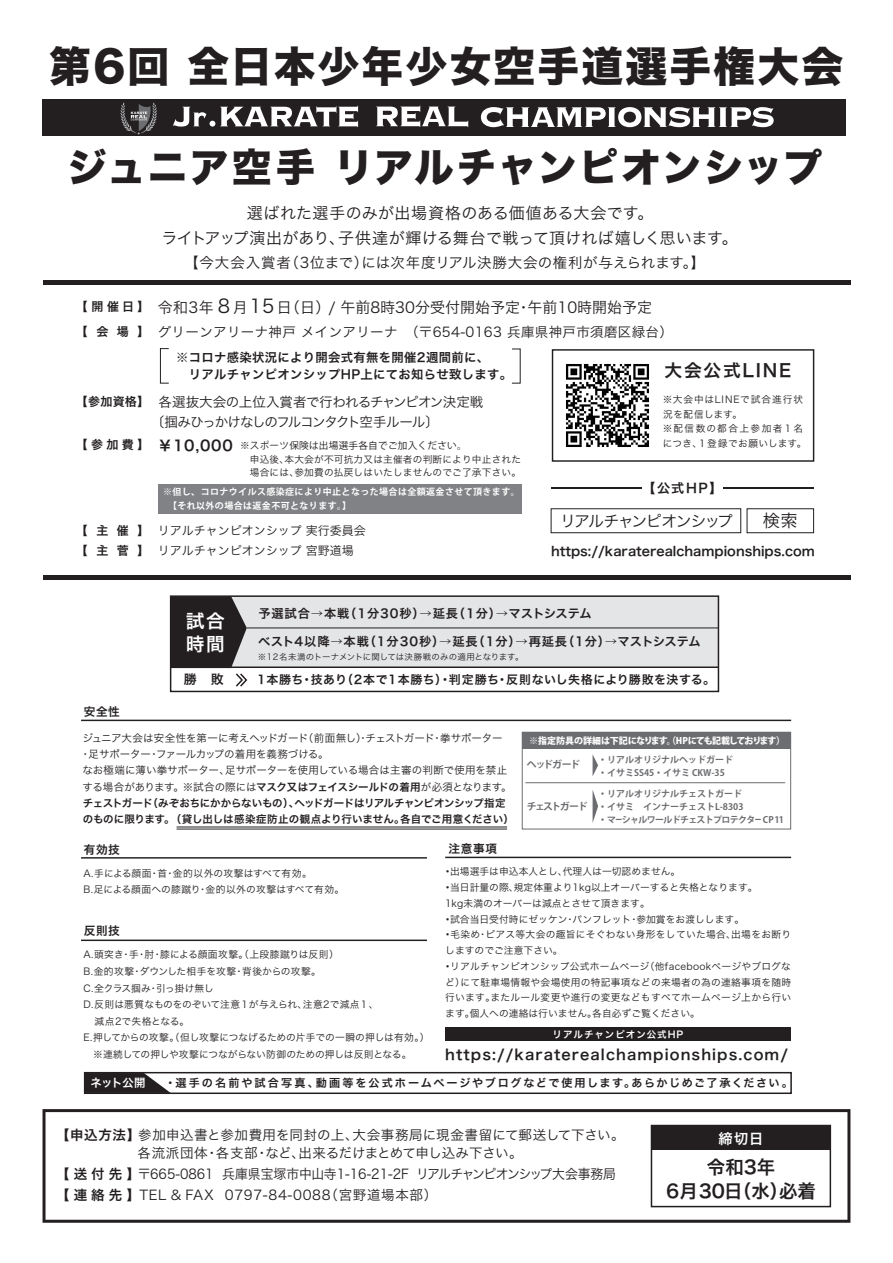
<style>
.page{position:relative;width:893px;height:1263px;background:#fff}
.page>*{position:absolute;margin:0;border:0;box-sizing:border-box;transform-origin:0 0}
.t1{font:41.85px "Hira Kaku Std W8";letter-spacing:.05em;color:#231f20}
.t2{font:39.45px "Hira Kaku Std W8";letter-spacing:.035em;color:#231f20}
.t3{font:18.6px/23px "Hira Kaku Pro N W6";color:#fff}
.t4{font:18.45px/24px "Hira Kaku Pro N W6";color:#231f20;text-align:center}
.t5{font:17.7px "Hira Kaku Pro N W6";letter-spacing:.1em;color:#231f20}
.t6{font:17.25px "Hira Kaku Pro N W3";color:#231f20}
.t7{font:16.05px/24.2px "Hira Kaku Pro N W3";letter-spacing:.015em;color:#231f20;text-align:center}
.t8{font:15.9px "Hira Kaku Pro N W3";letter-spacing:-.095em;color:#231f20}
.t9{font:15px "Hira Kaku Pro N W3";color:#231f20}
.t10{font:14.55px "Hira Kaku Pro N W6";letter-spacing:.075em;color:#231f20}
.t11{font:14.55px "Hira Kaku Pro N W3";letter-spacing:.035em;color:#231f20}
.t12{font:14.25px "Hira Kaku Pro N W6";color:#fff}
.t13{font:13.5px/21px "Hira Kaku Pro N W3";color:#231f20;scale:.95 1}
.t14{font:13.5px/18px "Hira Kaku Pro N W3";color:#231f20}
.t15{font:13.5px/20px "Hira Kaku Pro N W3";letter-spacing:-.055em;color:#231f20}
.t16{font:13.5px "Hira Kaku Pro N W3";letter-spacing:.025em;color:#231f20}
.t17{font:13.2px "Hira Kaku Pro N W6";color:#231f20}
.t18{font:12.9px "Hira Kaku Pro N W6";color:#231f20}
.t19{font:12.3px "Hira Kaku Pro N W6";letter-spacing:.075em;color:#231f20}
.t20{font:12.3px/17px "Hira Kaku Pro N W6";letter-spacing:.025em;color:#231f20}
.t21{font:12px/24.9px "Hira Kaku Pro N W6";letter-spacing:.055em;color:#231f20}
.t22{font:12px "Hira Kaku Pro N W3";color:#231f20}
.t23{font:11.7px "Hira Kaku Pro N W6";letter-spacing:.05em;color:#231f20}
.t24{font:11.4px "Hira Kaku Pro N W6";letter-spacing:-.04em;color:#fff}
.t25{font:11.1px "Hira Kaku Pro N W6";letter-spacing:.16em;color:#231f20}
.t26{font:10.5px/16.4px "Hira Kaku Pro N W3";letter-spacing:-.01em;color:#231f20}
.t27{font:10.5px/16.4px "Hira Kaku Pro N W6";letter-spacing:-.02em;color:#231f20}
.t28{font:700 9.9px "Koz Go Pr 6 N";letter-spacing:-.15em;color:#6c6d70}
.t29{font:9.75px/15.8px "Hira Kaku Pro N W3";letter-spacing:.005em;color:#231f20}
.t30{font:9.75px "Hira Kaku Pro N W3";letter-spacing:-.02em;color:#231f20}
.t31{font:9.75px "Hira Kaku Pro N W3";letter-spacing:.035em;color:#231f20}
.t32{font:9.6px/13.5px "Hira Kaku Pro N W3";letter-spacing:.025em;color:#231f20}
.t33{font:9.6px/14.5px "Hira Kaku Pro N W3";letter-spacing:.075em;color:#231f20}
.t34{font:9.6px "Koz Go Pro";letter-spacing:.025em;color:#231f20}
.t35{font:9.45px "Hira Kaku Pro N W6";letter-spacing:.1em;color:#fff}
.t36{font:700 9px/12.9px "Koz Go Pr 6 N";color:#6c6d70}
.t37{font:700 9px/13.5px "Koz Go Pro";letter-spacing:.045em;color:#fff}
.t38{font:800 9px "Koz Go Pr 6 N";letter-spacing:-.045em;color:#fff}
.t39{font:8.4px "Hira Kaku Pro N W3";letter-spacing:.01em;color:#231f20}
.s1{font-size:18.75px}
.s2{font-family:"Hira Kaku Pro N W6"}
</style>
<div class="page">
<div style="left:158px;top:484px;width:363px;height:29px;background:#808285"></div>
<svg style="left:43px;top:1109px;width:807px;height:114px"></svg>
<div style="left:43px;top:575px;width:807px;height:5px;background:#231f20"></div>
<hr style="left:43px;top:280px;width:807px;height:4px;background:#231f20">
<div style="left:651px;top:1125px;width:180px;height:82px;background:#fff;border:2px solid #231f20"></div>
<div style="left:651px;top:1125px;width:179px;height:25px;background:#231f20"></div>
<div style="left:43px;top:99px;width:803px;height:37px;background:#231f20"></div>
<svg style="left:173px;top:106px;width:185px;height:21px"></svg>
<svg style="left:376px;top:106px;width:92px;height:21px"></svg>
<svg style="left:481px;top:107px;width:293px;height:20px"></svg>
<svg style="left:120px;top:102px;width:37px;height:33px"></svg>
<div style="left:160px;top:348px;width:9px;height:35px;border:1px solid #231f20"></div>
<div style="left:552px;top:349px;width:262px;height:113px;border:1px solid #231f20"></div>
<svg style="left:87px;top:1075px;width:81px;height:16px"></svg>
<div style="left:84px;top:1072px;width:708px;height:22px;border:2px solid #231f20"></div>
<hr style="left:81px;top:857px;width:346px;height:1px;background:#231f20">
<hr style="left:81px;top:720px;width:710px;height:1px;background:#231f20">
<hr style="left:81px;top:939px;width:346px;height:2px;background:#231f20">
<hr style="left:445px;top:857px;width:346px;height:1px;background:#231f20">
<div style="left:445px;top:1027px;width:346px;height:14px;background:#231f20"></div>
<div style="left:174px;top:596px;width:544px;height:71px;background:#e4e5e7"></div>
<div style="left:170px;top:595px;width:549px;height:97px;border:2px solid #231f20"></div>
<hr style="left:247px;top:628px;width:471px;height:1px;background:#231f20">
<hr style="left:170px;top:666px;width:548px;height:2px;background:#231f20">
<svg style="left:171px;top:596px;width:77px;height:92px"></svg>
<hr style="left:551px;top:487px;width:90px;height:1px;background:#231f20">
<hr style="left:723px;top:487px;width:91px;height:1px;background:#231f20">
<div style="left:551px;top:508px;width:190px;height:25px;border:1px solid #231f20"></div>
<div style="left:747px;top:508px;width:67px;height:25px;border:1px solid #231f20"></div>
<img style="left:566px;top:364px;width:83px;height:83px">
<div style="left:522px;top:732px;width:269px;height:97px;border:1px solid #6c6d70"></div>
<div style="left:522px;top:732px;width:269px;height:17px;background:#6c6d70"></div>
<hr style="left:525px;top:782px;width:260px;height:1px;background:#6c6d70">
<svg style="left:593px;top:755px;width:5px;height:21px"></svg>
<svg style="left:593px;top:791px;width:5px;height:31px"></svg>
<hr style="left:177px;top:827px;width:330px;height:1px;background:#231f20">
<hr style="left:177px;top:829px;width:330px;height:1px;background:#231f20">
<h1 class="t1" style="left:49px;top:43px;width:796px">第6回 全日本少年少女空手道選手権大会</h1>
<h2 class="t2" style="left:68px;top:145px;width:756px">ジュニア空手 リアルチャンピオンシップ</h2>
<h3 class="t7" style="left:161px;top:200px;width:578px">選ばれた選手のみが出場資格のある価値ある大会です。<br>ライトアップ演出があり、子供達が輝ける舞台で戦って頂ければ嬉しく思います。</h3>
<h3 class="t11" style="left:184px;top:250px;width:522px">【今大会入賞者（3位まで）には次年度リアル決勝大会の権利が与えられます。】</h3>
<p class="t21" style="left:76px;top:294px;width:75px">【開催日】【会場】</p>
<h3 class="t9" style="left:158px;top:293px;width:496px">令和3年 <span class="s1">8</span> 月<span class="s1">15</span> 日（日）/ 午前8時30分受付開始予定・午前10時開始予定</h3>
<h3 class="t16" style="left:158px;top:320px;width:517px">グリーンアリーナ神戸 メインアリーナ　（〒654-0163 兵庫県神戸市須磨区緑台）</h3>
<p class="t20" style="left:176px;top:348px;width:337px">※コロナ感染状況により開会式有無を開催2週間前に、<br>　リアルチャンピオンシップHP上にてお知らせ致します。</p>
<h3 class="t5" style="left:665px;top:354px;width:128px">大会公式LINE</h3>
<p class="t21" style="left:76px;top:388px;width:75px">【参加資格】</p>
<p class="t21" style="left:76px;top:432px;width:75px">【参加費】</p>
<h3 class="t15" style="left:151px;top:391px;width:334px;text-indent:8px">各選抜大会の上位入賞者で行われるチャンピオン決定戦〔掴みひっかけなしのフルコンタクト空手ルール〕</h3>
<h3 class="t10" style="left:158px;top:432px;width:76px">￥10,000</h3>
<p class="t34" style="left:240px;top:439px;width:228px">※スポーツ保険は出場選手各自でご加入ください。</p>
<p class="t32" style="left:240px;top:452px;width:283px">　申込後、本大会が不可抗力又は主催者の判断により中止された　場合には、参加費の払戻しはいたしませんのでご了承下さい。</p>
<p class="t37" style="left:163px;top:486px;width:358px">※但し、コロナウイルス感染症により中止となった場合は全額返金させて頂きます。　【それ以外の場合は返金不可となります。】</p>
<p class="t33" style="left:663px;top:391px;width:145px">※大会中はLINEで試合進行状況を配信します。<br>※配信数の都合上参加者１名につき、１登録でお願いします。</p>
<h3 class="t17" style="left:643px;top:476px;width:81px">【公式HP】</h3>
<p class="t21" style="left:76px;top:519px;width:75px;line-height:20.2px">【主催】【主菅】</p>
<p class="t22" style="left:158px;top:519px;width:209px">リアルチャンピオンシップ 実行委員会</p>
<p class="t22" style="left:158px;top:540px;width:197px">リアルチャンピオンシップ 宮野道場</p>
<h3 class="t8" style="left:560px;top:507px;width:174px">リアルチャンピオンシップ</h3>
<h3 class="t6" style="left:763px;top:505px;width:36px">検索</h3>
<h3 class="t18" style="left:551px;top:539px;width:265px">https://karaterealchampionships.com</h3>
<p class="t23" style="left:84px;top:701px;width:38px">安全性</p>
<p class="t19" style="left:258px;top:603px;width:335px">予選試合→本戦（1分30秒）→延長（1分）→マストシステム</p>
<p class="t19" style="left:258px;top:630px;width:444px">ベスト4以降→本戦（1分30秒）→延長（1分）→再延長（1分）→マストシステム</p>
<p class="t39" style="left:258px;top:649px;width:267px">※12名未満のトーナメントに関しては決勝戦のみの適用となります。</p>
<h3 class="t3" style="left:186px;top:609px;width:41px">試合時間</h3>
<h3 class="t18" style="left:184px;top:668px;width:42px">勝　敗</h3>
<p class="t21" style="left:257px;top:667px;width:460px">1本勝ち・技あり（2本で1本勝ち）・判定勝ち・反則ないし失格により勝敗を決する。</p>
<p class="t26" style="left:80px;top:729px;width:433px">ジュニア大会は安全性を第一に考えヘッドガード（前面無し）・チェストガード・拳サポーター・足サポーター・ファールカップの着用を義務づける。<br>なお極端に薄い拳サポーター、足サポーターを使用している場合は主審の判断で使用を禁止する場合があります。※試合の際には<span class="s2">マスク又はフェイスシールドの着用</span>が必須となります。</p>
<p class="t27" style="left:83px;top:794px;width:424px">チェストガード（みぞおちにかからないもの）、ヘッドガードはリアルチャンピオンシップ指定のものに限ります。</p>
<p class="t27" style="left:171px;top:810px;width:345px">（貸し出しは感染症防止の観点より行いません。各自でご用意ください）</p>
<p class="t38" style="left:529px;top:736px;width:258px">※指定防具の詳細は下記になります。（HPにても記載しております）</p>
<p class="t28" style="left:527px;top:759px;width:55px">ヘッドガード</p>
<p class="t28" style="left:527px;top:801px;width:62px">チェストガード</p>
<p class="t36" style="left:598px;top:753px;width:136px">・リアルオリジナルヘッドガード・イサミSS45・イサミ CKW-35</p>
<p class="t36" style="left:598px;top:787px;width:187px">・リアルオリジナルチェストガード<br>・イサミ　インナーチェストL-8303<br>・マーシャルワールドチェストプロテクター CP11</p>
<p class="t23" style="left:84px;top:838px;width:38px">有効技</p>
<p class="t29" style="left:83px;top:864px;width:262px;line-height:16.5px">A.手による顔面・首・金的以外の攻撃はすべて有効。<br>B.足による顔面への膝蹴り・金的以外の攻撃はすべて有効。</p>
<p class="t23" style="left:84px;top:920px;width:38px">反則技</p>
<p class="t31" style="left:83px;top:946px;width:257px">A.頭突き・手・肘・膝による顔面攻撃。（上段膝蹴りは反則）</p>
<p class="t29" style="left:83px;top:963px;width:239px">B.金的攻撃・ダウンした相手を攻撃・背後からの攻撃。</p>
<p class="t29" style="left:83px;top:979px;width:132px">C.全クラス掴み・引っ掛け無し</p>
<p class="t29" style="left:83px;top:996px;width:296px">D.反則は悪質なものをのぞいて注意１が与えられ、注意2で減点１、</p>
<p class="t29" style="left:95px;top:1012px;width:96px">減点2で失格となる。</p>
<p class="t29" style="left:83px;top:1029px;width:348px">E.押してからの攻撃。（但し攻撃につなげるための片手での一瞬の押しは有効。）</p>
<p class="t30" style="left:83px;top:1045px;width:329px">　※連続しての押しや攻撃につながらない防御のための押しは反則となる。</p>
<p class="t23" style="left:449px;top:838px;width:50px">注意事項</p>
<p class="t29" style="left:443px;top:863px;width:350px"><span class="s2">・</span>出場選手は申込本人とし、代理人は一切認めません。<br><span class="s2">・</span>当日計量の際、規定体重より1kg以上オーバーすると失格となります。<br>1kg未満のオーバーは減点とさせて頂きます。<br><span class="s2">・</span>試合当日受付時にゼッケン・パンフレット・参加賞をお渡しします。<br><span class="s2">・</span>毛染め・ピアス等大会の趣旨にそぐわない身形をしていた場合、出場をお断りしますのでご注意下さい。<br><span class="s2">・</span>リアルチャンピオンシップ公式ホームページ（他facebookページやブログなど）にて駐車場情報や会場使用の特記事項などの来場者の為の連絡事項を随時行います。またルール変更や進行の変更などもすべてホームページ上から行います。個人への連絡は行いません。各自必ずご覧ください。</p>
<p class="t35" style="left:553px;top:1026px;width:132px">リアルチャンピオン公式HP</p>
<h3 class="t10" style="left:445px;top:1041px;width:344px">https://karaterealchampionships.com/</h3>
<p class="t24" style="left:91px;top:1073px;width:57px">ネット公開</p>
<p class="t25" style="left:165px;top:1073px;width:629px">・選手の名前や試合写真、動画等を公式ホームページやブログなどで使用します。あらかじめご了承ください。</p>
<h3 class="t14" style="left:138px;top:1125px;width:488px;text-indent:-81px"><span class="s2">【申込方法】</span>参加申込書と参加費用を同封の上、大会事務局に現金書留にて郵送して下さい。各流派団体・各支部・など、出来るだけまとめて申し込み下さい。</h3>
<h3 class="t13" style="left:56px;top:1163px;width:591px"><span class="s2">【送付先】</span>〒665-0861 兵庫県宝塚市中山寺1-16-21-2F リアルチャンピオンシップ大会事務局<span class="s2">【連絡先】</span>TEL ＆ FAX 0797-84-0088（宮野道場本部）</h3>
<h3 class="t12" style="left:718px;top:1125px;width:46px">締切日</h3>
<h3 class="t4" style="left:666px;top:1154px;width:151px">令和3年<br>6月30日（水）必着</h3>
</div>
